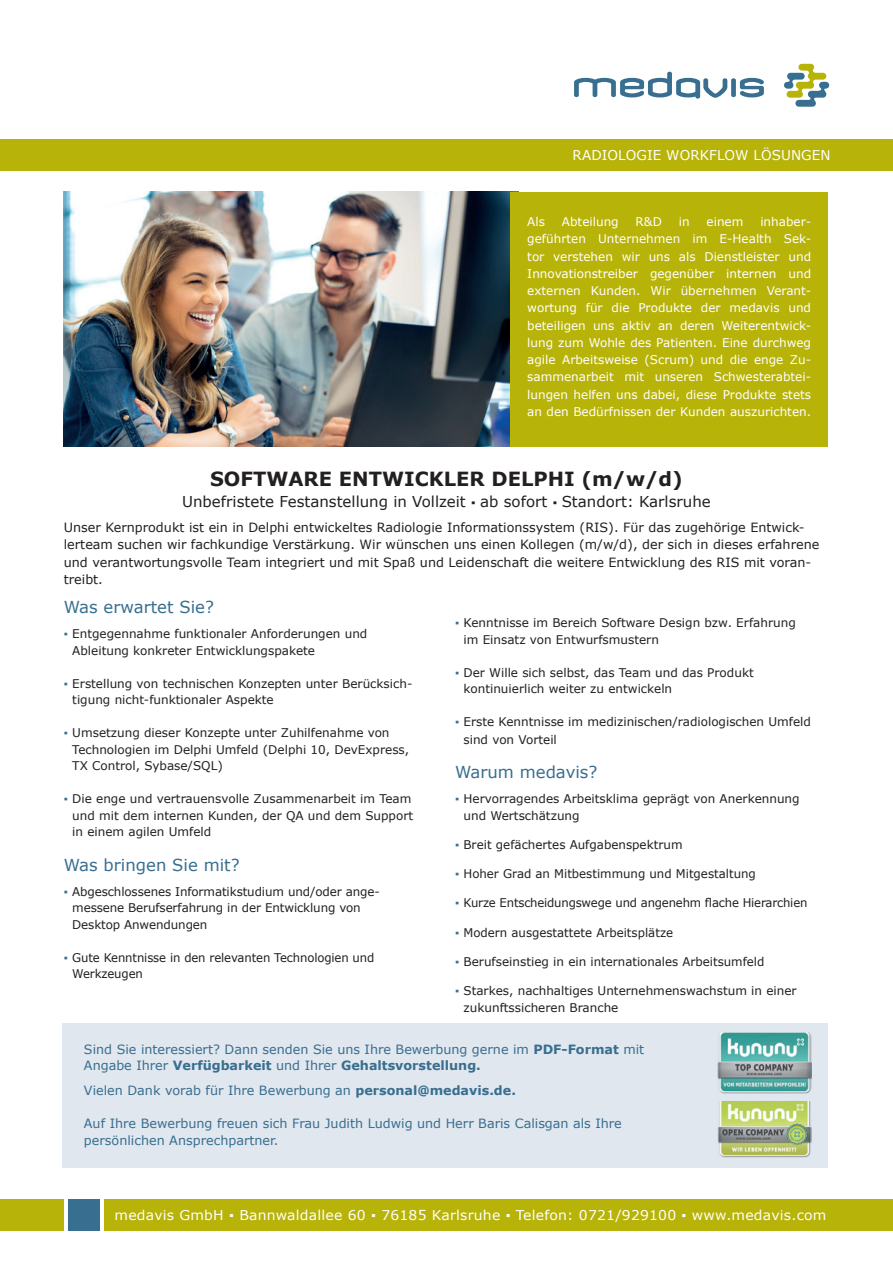
<style>
.page{position:relative;width:893px;height:1263px;background:#fff}
.page>*{position:absolute;margin:0;border:0;box-sizing:border-box;transform-origin:0 0}
.t1{font:700 19.5px "Verdana";color:#231f20}
.t2{font:16.5px "Verdana";color:#386e8f}
.t3{font:15px "Verdana";color:#231f20}
.t4{font:13.5px "Verdana";letter-spacing:.015em;color:#fff}
.t5{font:12.75px/17.2px "Verdana";color:#231f20}
.t6{font:12.75px/16.5px "Verdana";color:#386e8f}
.t7{font:12px/16.5px "Verdana";color:#231f20}
.t8{font:12px/17.2px "Verdana";color:#fff;text-align:justify}
.s1{font-size:12.75px}
.s2{color:#386e8f}
.s3{font-weight:700}
</style>
<div class="page">
<svg style="left:784px;top:64px;width:45px;height:43px"></svg>
<div style="left:731px;top:78px;width:5px;height:19px;background:#386e8f;border-radius:2px"></div>
<svg style="left:574px;top:72px;width:153px;height:27px"></svg>
<svg style="left:740px;top:78px;width:24px;height:19px"></svg>
<div style="left:0;top:139px;width:893px;height:31px;background:#b8b309"></div>
<div style="left:63px;top:1023px;width:765px;height:144px;background:#e0e7ef"></div>
<img style="left:718px;top:1032px;width:93px;height:61px">
<img style="left:718px;top:1101px;width:93px;height:57px">
<img style="left:64px;top:192px;width:446px;height:254px">
<div style="left:510px;top:192px;width:318px;height:254px;background:#b8b309"></div>
<div style="left:104px;top:1199px;width:789px;height:32px;background:#b8b309"></div>
<div style="left:0;top:1199px;width:64px;height:32px;background:#b8b309"></div>
<div style="left:68px;top:1199px;width:32px;height:32px;background:#386e8f"></div>
<p class="t4" style="left:573px;top:146px;width:259px">RADIOLOGIE WORKFLOW LÖSUNGEN</p>
<p class="t8" style="left:527px;top:213px;width:19px">Als</p>
<p class="t8" style="left:562px;top:213px;width:58px">Abteilung</p>
<p class="t8" style="left:636px;top:213px;width:28px">R&amp;D</p>
<p class="t8" style="left:679px;top:213px;width:12px">in</p>
<p class="t8" style="left:707px;top:213px;width:38px">einem</p>
<p class="t8" style="left:527px;top:213px;width:285px;text-indent:233px">inhaber&shy;geführten Unternehmen im E-Health Sek&shy;tor verstehen wir uns als Dienstleister und Innovationstreiber gegenüber internen und externen Kunden. Wir übernehmen Verant&shy;wortung für die Produkte der medavis und beteiligen uns aktiv an deren Weiterentwick&shy;lung zum Wohle des Patienten. Eine durchweg agile Arbeitsweise (Scrum) und die enge Zu&shy;sammenarbeit mit unseren Schwesterabtei&shy;lungen helfen uns dabei, diese Produkte stets an den Bedürfnissen der Kunden auszurichten.</p>
<h1 class="t1" style="left:210px;top:466px;width:474px">SOFTWARE ENTWICKLER DELPHI (m/w/d)</h1>
<p class="t3" style="left:182px;top:492px;width:530px">Unbefristete Festanstellung in Vollzeit <span class="s1">▪</span> ab sofort <span class="s1">▪</span> Standort: Karlsruhe</p>
<p class="t5" style="left:64px;top:519px;width:757px">Unser Kernprodukt ist ein in Delphi entwickeltes Radiologie Informationssystem (RIS). Für das zugehörige Entwick&shy;lerteam suchen wir fachkundige Verstärkung. Wir wünschen uns einen Kollegen (m/w/d), der sich in dieses erfahrene und verantwortungsvolle Team integriert und mit Spaß und Leidenschaft die weitere Entwicklung des RIS mit voran&shy;treibt.</p>
<h2 class="t2" style="left:64px;top:597px;width:152px">Was erwartet Sie?</h2>
<p class="t7" style="left:72px;top:626px;width:297px;text-indent:-9px"><span class="s2">▪</span> Entgegennahme funktionaler Anforderungen und<br>Ableitung konkreter Entwicklungspakete</p>
<p class="t7" style="left:72px;top:675px;width:342px;text-indent:-9px"><span class="s2">▪</span> Erstellung von technischen Konzepten unter Berücksich&shy;tigung nicht-funktionaler Aspekte</p>
<p class="t7" style="left:72px;top:725px;width:338px;text-indent:-9px"><span class="s2">▪</span> Umsetzung dieser Konzepte unter Zuhilfenahme von<br>Technologien im Delphi Umfeld (Delphi 10, DevExpress,<br>TX Control, Sybase/SQL)</p>
<p class="t7" style="left:72px;top:791px;width:342px;text-indent:-9px"><span class="s2">▪</span> Die enge und vertrauensvolle Zusammenarbeit im Team und mit dem internen Kunden, der QA und dem Support in einem agilen Umfeld</p>
<h2 class="t2" style="left:64px;top:854px;width:178px">Was bringen Sie mit?</h2>
<p class="t7" style="left:72px;top:883px;width:309px;text-indent:-9px"><span class="s2">▪</span> Abgeschlossenes Informatikstudium und/oder ange&shy;messene Berufserfahrung in der Entwicklung von<br>Desktop Anwendungen</p>
<p class="t7" style="left:72px;top:949px;width:304px;text-indent:-9px"><span class="s2">▪</span> Gute Kenntnisse in den relevanten Technologien und<br>Werkzeugen</p>
<p class="t7" style="left:463px;top:615px;width:334px;text-indent:-9px"><span class="s2">▪</span> Kenntnisse im Bereich Software Design bzw. Erfahrung im Einsatz von Entwurfsmustern</p>
<p class="t7" style="left:463px;top:664px;width:292px;text-indent:-9px"><span class="s2">▪</span> Der Wille sich selbst, das Team und das Produkt kontinuierlich weiter zu entwickeln</p>
<p class="t7" style="left:463px;top:713px;width:349px;line-height:17.2px;text-indent:-9px"><span class="s2">▪</span> Erste Kenntnisse im medizinischen/radiologischen Umfeld sind von Vorteil</p>
<h2 class="t2" style="left:455px;top:761px;width:144px">Warum medavis?</h2>
<p class="t7" style="left:463px;top:790px;width:338px;text-indent:-9px"><span class="s2">▪</span> Hervorragendes Arbeitsklima geprägt von Anerkennung und Wertschätzung</p>
<p class="t7" style="left:455px;top:836px;width:229px"><span class="s2">▪</span> Breit gefächertes Aufgabenspektrum</p>
<p class="t7" style="left:455px;top:866px;width:302px"><span class="s2">▪</span> Hoher Grad an Mitbestimmung und Mitgestaltung</p>
<p class="t7" style="left:455px;top:895px;width:354px"><span class="s2">▪</span> Kurze Entscheidungswege und angenehm flache Hierarchien</p>
<p class="t7" style="left:455px;top:924px;width:220px"><span class="s2">▪</span> Modern ausgestattete Arbeitsplätze</p>
<p class="t7" style="left:455px;top:953px;width:311px"><span class="s2">▪</span> Berufseinstieg in ein internationales Arbeitsumfeld</p>
<p class="t7" style="left:463px;top:983px;width:335px;text-indent:-9px"><span class="s2">▪</span> Starkes, nachhaltiges Unternehmenswachstum in einer zukunftssicheren Branche</p>
<p class="t6" style="left:84px;top:1041px;width:562px">Sind Sie interessiert? Dann senden Sie uns Ihre Bewerbung gerne im <span class="s3">PDF-Format</span> mit<br>Angabe Ihrer <span class="s3">Verfügbarkeit</span> und Ihrer <span class="s3">Gehaltsvorstellung.</span></p>
<p class="t6" style="left:84px;top:1082px;width:433px">Vielen Dank vorab für Ihre Bewerbung an <span class="s3">personal@medavis.de.</span></p>
<p class="t6" style="left:84px;top:1115px;width:539px">Auf Ihre Bewerbung freuen sich Frau Judith Ludwig und Herr Baris Calisgan als Ihre persönlichen Ansprechpartner.</p>
<p class="t4" style="left:115px;top:1207px;width:713px">medavis GmbH ▪ Bannwaldallee 60 ▪ 76185 Karlsruhe ▪ Telefon: 0721/929100 ▪ www.medavis.com</p>
<p class="t4" style="left:797px;top:1207px;width:19px">de</p>
</div>
